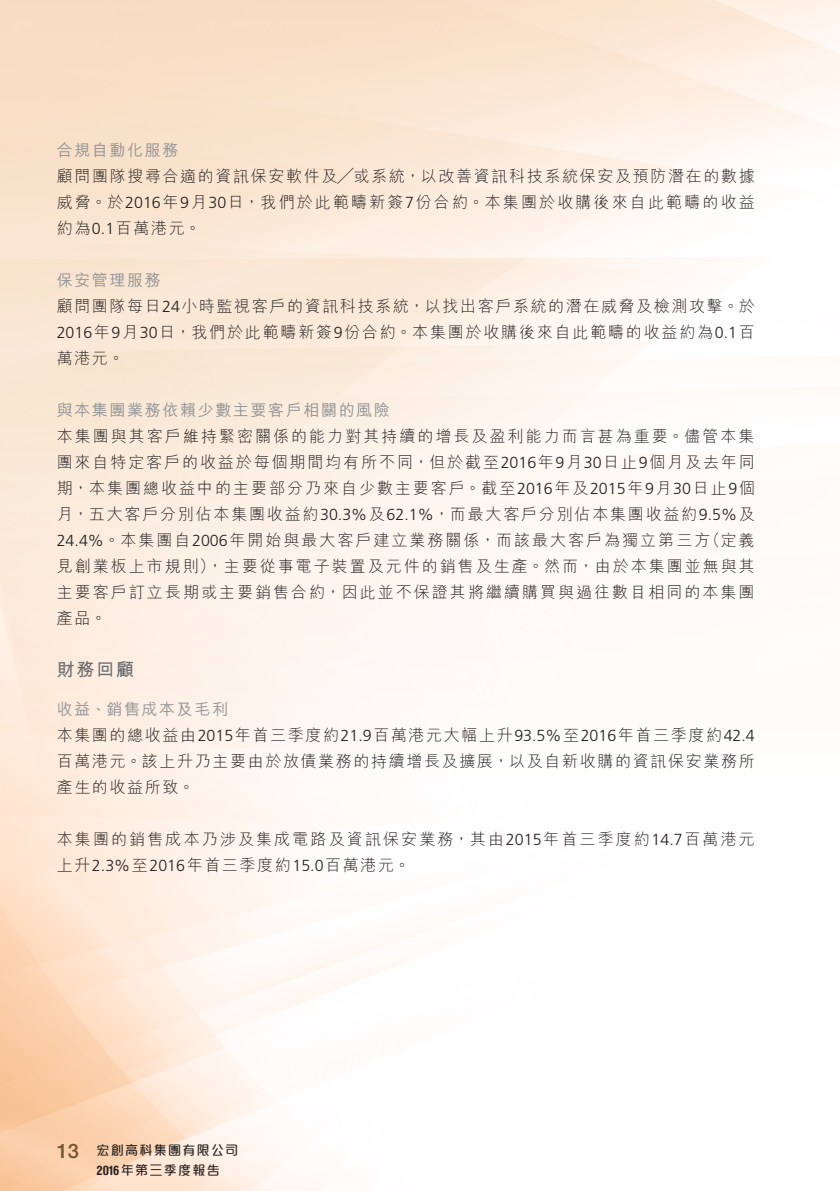
<style>
.page{position:relative;width:840px;height:1191px;background:#fff}
.page>*{position:absolute;margin:0;border:0;box-sizing:border-box;transform-origin:0 0}
.t1{font:500 20px "Helvetica Neue LT Std";color:#6e5630}
._02_H2{font:700 18px "M Hei HK";color:#6c6d70}
._00_Body_Text{font:300 16px/26px "M Hei HK";letter-spacing:.125em;color:#231f20;text-align:justify}
._03_H3{font:500 16px "M Hei HK";letter-spacing:.1em;color:#939598}
.t2{font:500 13px/19.8px "M Elle HK";letter-spacing:.1em;color:#231f20}
.s1{font-family:"Frutiger LT Std"}
.s2{font-family:"Helvetica Rounded LT Std";font-weight:700;font-stretch:condensed}
</style>
<div class="page">
<p class="_03_H3" style="left:57px;top:139px;width:123px">合規自動化服務</p>
<p class="_00_Body_Text" style="left:57px;top:163px;width:699px">顧問團隊搜尋合適的資訊保安軟件及╱或系統，以改善資訊科技系統保安及預防潛在的數據威脅。於<span class="s1">2016</span>年<span class="s1">9</span>月<span class="s1">30</span>日，我們於此範疇新簽<span class="s1">7</span>份合約。本集團於收購後來自此範疇的收益約為<span class="s1">0.1</span>百萬港元。</p>
<p class="_03_H3" style="left:57px;top:269px;width:105px">保安管理服務</p>
<p class="_00_Body_Text" style="left:57px;top:293px;width:699px">顧問團隊每日<span class="s1">24</span>小時監視客戶的資訊科技系統，以找出客戶系統的潛在威脅及檢測攻擊。於<span class="s1">2016</span>年<span class="s1">9</span>月<span class="s1">30</span>日，我們於此範疇新簽<span class="s1">9</span>份合約。本集團於收購後來自此範疇的收益約為<span class="s1">0.1</span>百萬港元。</p>
<p class="_03_H3" style="left:57px;top:399px;width:334px">與本集團業務依賴少數主要客戶相關的風險</p>
<p class="_00_Body_Text" style="left:57px;top:423px;width:699px;text-align:right">本集團與其客戶維持緊密關係的能力對其持續的增長及盈利能力而言甚為重要。儘管本集團來自特定客戶的收益於每個期間均有所不同，但於截至<span class="s1">2016</span>年<span class="s1">9</span>月<span class="s1">30</span>日止<span class="s1">9</span>個月及去年同期，本集團總收益中的主要部分乃來自少數主要客戶。截至<span class="s1">2016</span>年及<span class="s1">2015</span>年<span class="s1">9</span>月<span class="s1">30</span>日止<span class="s1">9</span>個月，五大客戶分別佔本集團收益約<span class="s1">30.3%</span>及<span class="s1">62.1%</span>，而最大客戶分別佔本集團收益約<span class="s1">9.5%</span>及（定義</p>
<p class="_00_Body_Text" style="left:57px;top:527px;width:699px;text-align:left"><span class="s1">24.4%</span>。本集團自<span class="s1">2006</span>年開始與最大客戶建立業務關係，而該最大客戶為獨立第三方<br>見創業板上市規則，）主要從事電子裝置及元件的銷售及生產。然而，由於本集團並無與其主要客戶訂立長期或主要銷售合約，因此並不保證其將繼續購買與過往數目相同的本集團產品。</p>
<p class="_02_H2" style="left:57px;top:656px;width:79px">財務回顧</p>
<p class="_03_H3" style="left:57px;top:698px;width:173px">收益、銷售成本及毛利</p>
<p class="_00_Body_Text" style="left:57px;top:722px;width:699px">本集團的總收益由<span class="s1">2015</span>年首三季度約<span class="s1">21.9</span>百萬港元大幅上升<span class="s1">93.5%</span>至<span class="s1">2016</span>年首三季度約<span class="s1">42.4</span>百萬港元。該上升乃主要由於放債業務的持續增長及擴展，以及自新收購的資訊保安業務所產生的收益所致。</p>
<p class="_00_Body_Text" style="left:57px;top:826px;width:699px">本集團的銷售成本乃涉及集成電路及資訊保安業務，其由<span class="s1">2015</span>年首三季度約<span class="s1">14.7</span>百萬港元上升<span class="s1">2.3%</span>至<span class="s1">2016</span>年首三季度約<span class="s1">15.0</span>百萬港元。</p>
<p class="t1" style="left:57px;top:1138px;width:24px">13</p>
<p class="t2" style="left:96px;top:1140px;width:143px">宏創高科集團有限公司<br><span class="s2">2016</span>年第三季度報告</p>
</div>
